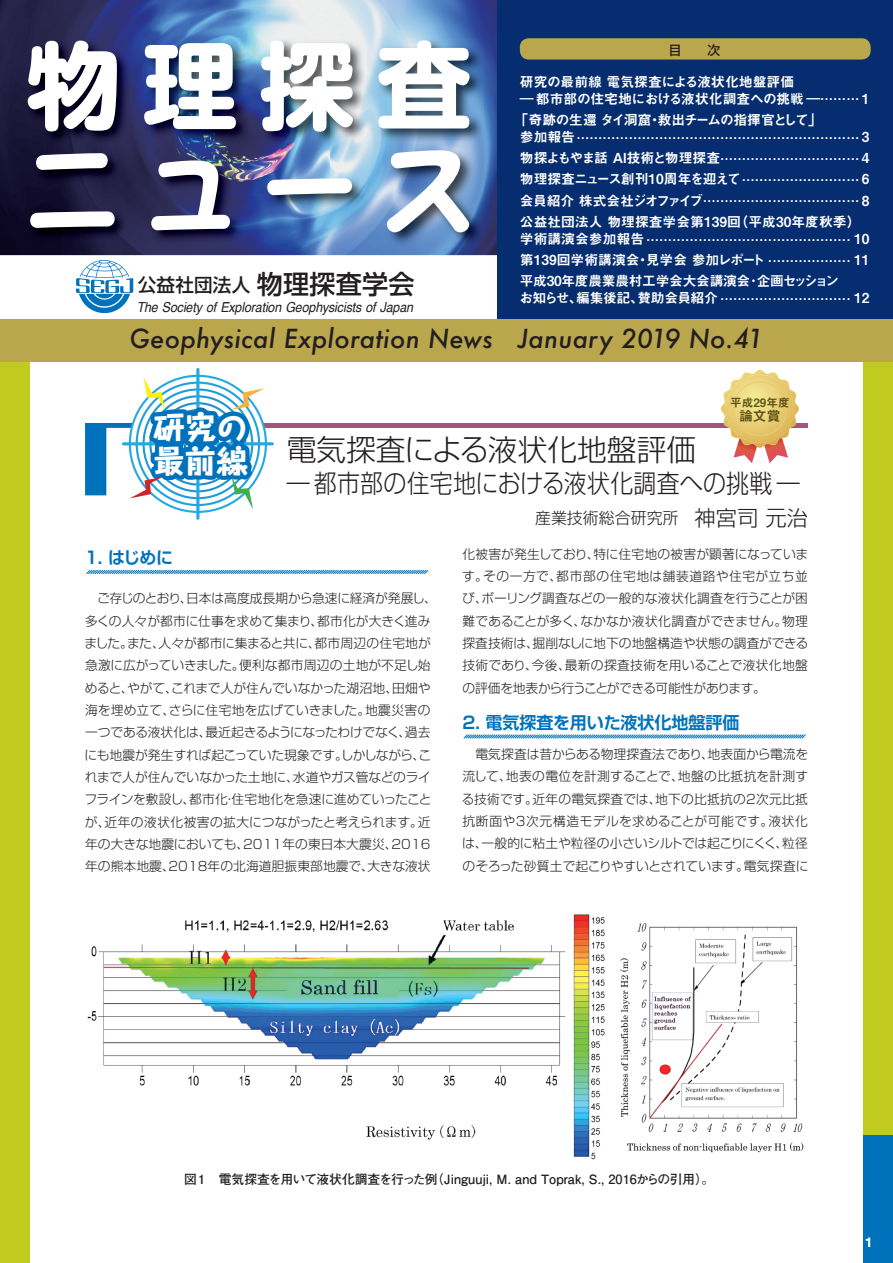
<style>
.page{position:relative;width:893px;height:1263px;background:#fff}
.page>*{position:absolute;margin:0;border:0;box-sizing:border-box;transform-origin:0 0}
.t1{font:700 95.7px "Shin M Go Pro";color:#fff}
.t2{font:700 95.7px "Capie N Std";color:#fff}
.t3{font:800 31.2px/33.5px "Taka Hand Std";letter-spacing:.01em;color:#fff}
.t4{font:300 29.7px "Shin Go Pro";color:#231f20}
.t5{font:italic 500 25.5px "Futura";letter-spacing:.01em;color:#231f20}
.t6{font:300 25.5px "Shin Go Pro";letter-spacing:.01em;color:#231f20;scale:.9 1}
.t7{font:500 18.6px "Shin Go Pro";letter-spacing:.01em;color:#231f20}
.t8{font:700 16.95px "Shin Go Pro De";color:#0072bc}
.t9{font:300 15.9px "Shin Go Pro";color:#231f20}
.t10{font:500 13.8px/21.3px "Gothic MB101 Pro";color:#fff;text-align:justify}
.t11{font:13.8px/17px "Midashi Go Pro MB31";color:#fff}
.t12{font:13.8px/21.3px "Midashi Go Pro MB31";letter-spacing:-.025em;color:#fff}
.t13{font:italic 13.8px "Helvetica";letter-spacing:-.01em;color:#231f20;scale:.9 1}
.t14{font:13.8px "Midashi Go Pro MB31";letter-spacing:-.05em;color:#fff}
.t15{font:13.8px "Midashi Go Pro MB31";color:#5f5415}
.t16{font:300 12.75px/22.4px "Shin Go Pro";letter-spacing:-.005em;color:#231f20;text-align:justify}
.t17{font:700 12.75px "Futo Go B101 Pro";color:#231f20}
.t18{font:500 12.75px "Shin Go Pro";color:#231f20}
.t19{font:12.75px "Midashi Go Pro MB31";color:#fff}
.t20{font:11.7px "Midashi Go Pro MB31";color:#5f5415}
.s1{font-size:26.1px}
.s2{font-family:"Midashi Go Pro MB31";font-weight:400}
.s3{font-size:21.3px}
</style>
<div class="page">
<div style="left:0;top:353px;width:30px;height:910px;background:#c1cb1f"></div>
<img style="left:0;top:0;width:497px;height:255px">
<div style="left:863px;top:0;width:30px;height:1263px;background:#c1cb1f"></div>
<div style="left:497px;top:0;width:396px;height:319px;background:#052d6f"></div>
<div style="left:0;top:319px;width:893px;height:42px;background:#baa64c"></div>
<img style="left:76px;top:260px;width:58px;height:52px">
<div style="left:863px;top:1135px;width:30px;height:128px;background:#0072bc"></div>
<svg style="left:86px;top:569px;width:343px;height:5px"></svg>
<svg style="left:463px;top:734px;width:343px;height:5px;background:#82b9dd"></svg>
<div style="left:520px;top:38px;width:351px;height:22px;background:#baa64c;border-radius:9px"></div>
<hr style="left:85px;top:423px;width:723px;height:4px;background:#a1577b">
<hr style="left:196px;top:369px;width:3px;height:149px;background:#24aae1">
<svg style="left:85px;top:377px;width:247px;height:143px"></svg>
<img style="left:26px;top:38px;width:458px;height:208px">
<img style="left:87px;top:914px;width:717px;height:246px">
<svg style="left:721px;top:370px;width:78px;height:93px"></svg>
<h1 class="t1" style="left:26px;top:8px;width:448px">物理探査</h1>
<h1 class="t2" style="left:24px;top:118px;width:452px">ニュース</h1>
<h3 class="t7" style="left:138px;top:269px;width:278px">公益社団法人 <span class="s1">物理探査学会</span></h3>
<p class="t13" style="left:137px;top:296px;width:309px">The Society of Exploration Geophysicists of Japan</p>
<p class="t18" style="left:669px;top:39px;width:53px">目　　次</p>
<p class="t11" style="left:520px;top:71px;width:351px">研究の最前線 電気探査による液状化地盤評価<br>― 都市部の住宅地における液状化調査への挑戦 ―<sup>.........</sup> 1</p>
<p class="t14" style="left:514px;top:109px;width:309px">「奇跡の生還 タイ洞窟・救出チームの指揮官として」</p>
<p class="t10" style="left:520px;top:121px;width:351px"><span class="s2">参加報告</span> ................................................................. <span class="s2">3物探よもやま話 AI技術と物理探査</span>................................ <span class="s2">4物理探査ニュース創刊10周年を迎えて</span> ........................... <span class="s2">6会員紹介 株式会社ジオファイブ</span> .................................... <span class="s2">8</span></p>
<p class="t11" style="left:520px;top:211px;width:342px">公益社団法人 物理探査学会第139回（平成30年度秋季）</p>
<p class="t10" style="left:520px;top:223px;width:351px"><span class="s2">学術講演会参加報告</span> ............................................... <span class="s2">10</span></p>
<p class="t12" style="left:520px;top:248px;width:351px">第139回学術講演会・見学会 参加レポート <sup>...................</sup> 11平成30年度農業農村工学会大会講演会･企画セッション</p>
<p class="t10" style="left:520px;top:283px;width:351px"><span class="s2">お知らせ、編集後記、賛助会員紹介</span> .............................. <span class="s2">12</span></p>
<h3 class="t5" style="left:129px;top:321px;width:635px">Geophysical Exploration News January 2019 No.41</h3>
<h2 class="t3" style="left:153px;top:408px;width:96px">研究の最前線</h2>
<p class="t20" style="left:730px;top:393px;width:61px">平成29年度</p>
<p class="t15" style="left:739px;top:405px;width:43px">論文賞</p>
<h3 class="t4" style="left:287px;top:425px;width:411px">電気探査による液状化地盤評価</h3>
<h3 class="t6" style="left:287px;top:462px;width:571px">― 都市部の住宅地における液状化調査への挑戦 ―</h3>
<p class="t9" style="left:535px;top:505px;width:274px">産業技術総合研究所　<span class="s3">神宮司 元治</span></p>
<h3 class="t8" style="left:85px;top:543px;width:90px">1. はじめに</h3>
<p class="t16" style="left:84px;top:586px;width:354px;text-align:left">　ご存じのとおり、日本は高度成長期から急速に経済が発展し、多くの人々が都市に仕事を求めて集まり、都市化が大きく進みました。また、人々が都市に集まると共に、都市周辺の住宅地が急激に広がっていきました。便利な都市周辺の土地が不足し始めると、やがて、これまで人が住んでいなかった湖沼地、田畑や海を埋め立て、さらに住宅地を広げていきました。地震災害の一つである液状化は、最近起きるようになったわけでなく、過去にも地震が発生すれば起こっていた現象です。しかしながら、これまで人が住んでいなかった土地に、水道やガス管などのライフラインを敷設し、都市化・住宅地化を急速に進めていったことが、近年の液状化被害の拡大につながったと考えられます。近年の大きな地震においても、2011年の東日本大震災、2016年の熊本地震、2018年の北海道胆振東部地震で、大きな液状</p>
<p class="t16" style="left:462px;top:541px;width:348px">化被害が発生しており、特に住宅地の被害が顕著になっています。その一方で、都市部の住宅地は舗装道路や住宅が立ち並び、ボーリング調査などの一般的な液状化調査を行うことが困難であることが多く、なかなか液状化調査ができません。物理探査技術は、掘削なしに地下の地盤構造や状態の調査ができる技術であり、今後、最新の探査技術を用いることで液状化地盤の評価を地表から行うことができる可能性があります。</p>
<h3 class="t8" style="left:462px;top:708px;width:279px">2. 電気探査を用いた液状化地盤評価</h3>
<p class="t16" style="left:462px;top:741px;width:348px">　電気探査は昔からある物理探査法であり、地表面から電流を流して、地表の電位を計測することで、地盤の比抵抗を計測する技術です。近年の電気探査では、地下の比抵抗の2次元比抵抗断面や3次元構造モデルを求めることが可能です。液状化は、一般的に粘土や粒径の小さいシルトでは起こりにくく、粒径のそろった砂質土で起こりやすいとされています。電気探査に</p>
<p class="t17" style="left:184px;top:1169px;width:532px">図１　電気探査を用いて液状化調査を行った例（Jinguuji, M. and Toprak, S., 2016からの引用）。</p>
<p class="t19" style="left:865px;top:1231px;width:9px">1</p>
</div>
